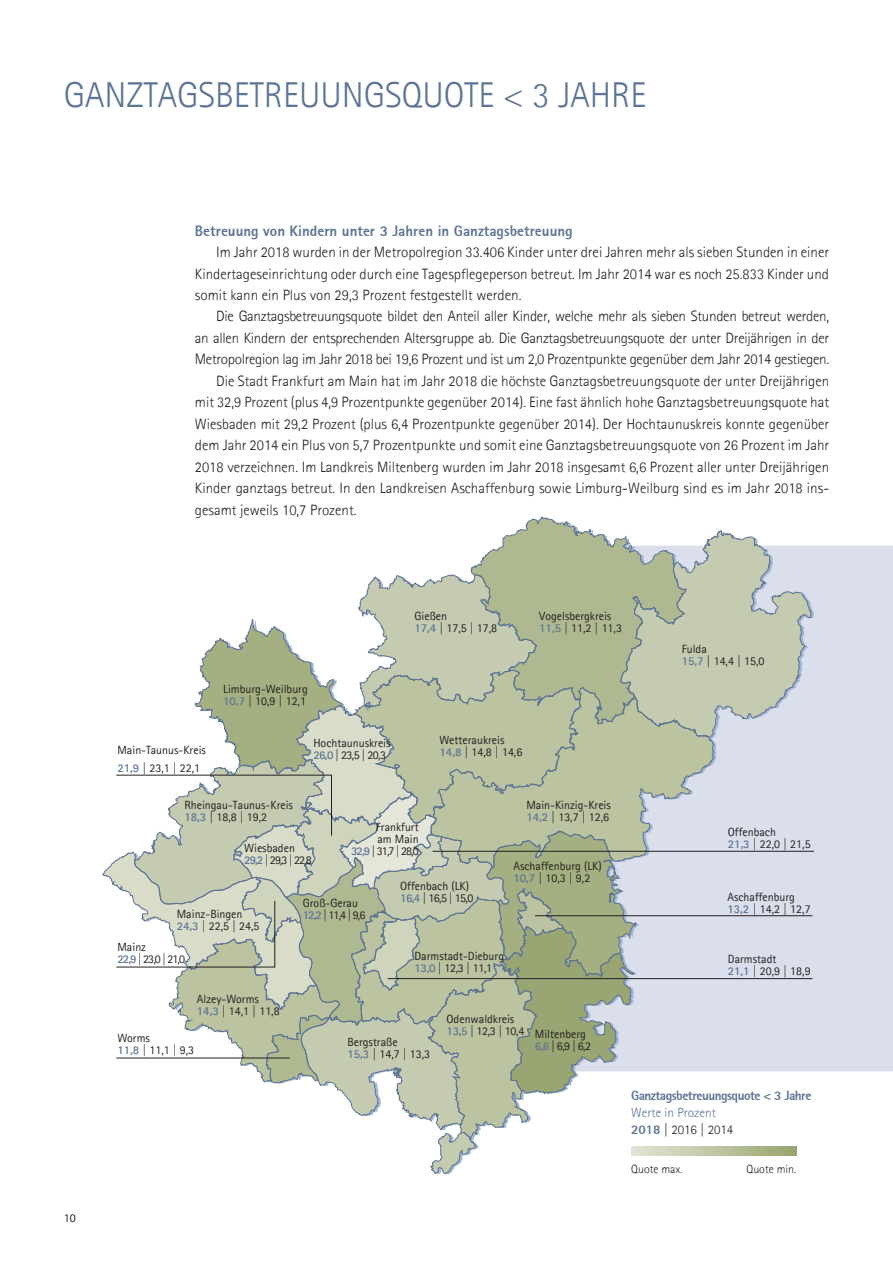
<style>
.page{position:relative;width:893px;height:1263px;background:#fff}
.page>*{position:absolute;margin:0;border:0;box-sizing:border-box;transform-origin:0 0}
.t1{font:300 36px "Agfa Rotis Sans Serif";color:#5d7494}
.t2{font:300 15px/21.5px "Agfa Rotis Sans Serif";color:#231f20;text-align:justify}
.t3{font:300 15px "Agfa Rotis Sans Serif";letter-spacing:-.02em;color:#231f20}
.t4{font:800 15px "Agfa Rotis Sans Serif";color:#5d7494}
.t5{font:800 13.2px "Agfa Rotis Sans Serif";letter-spacing:-.04em;color:#5d7494}
.t6{font:300 13.2px/17.2px "Agfa Rotis Sans Serif";color:#5d7494}
.t7{font:12px "Agfa Rotis Sans Serif";color:#231f20}
.t8{font:11.85px/11.9px "Agfa Rotis Sans Serif";color:#231f20}
.t9{font:300 11.85px "Agfa Rotis Sans Serif";color:#231f20}
.s1{font-weight:700;color:#5d7494}
.s2{font-weight:800}
.s3{color:#231f20}
</style>
<div class="page">
<div style="left:814px;top:546px;width:79px;height:525px;background:#dadfeb"></div>
<svg style="left:102px;top:517px;width:712px;height:657px"></svg>
<hr style="left:116px;top:1058px;width:174px;height:1px;background:#231f20">
<h1 class="t1" style="left:64px;top:73px;width:584px">GANZTAGSBETREUUNGSQUOTE &lt; 3 JAHRE</h1>
<p class="t4" style="left:195px;top:221px;width:379px">Betreuung von Kindern unter 3 Jahren in Ganztagsbetreuung</p>
<p class="t2" style="left:195px;top:241px;width:636px;text-indent:21px">Im Jahr 2018 wurden in der Metropolregion 33.406 Kinder unter drei Jahren mehr als sieben Stunden in einer Kindertageseinrichtung oder durch eine Tagespflegeperson betreut. Im Jahr 2014 war es noch 25.833 Kinder und somit kann ein Plus von 29,3 Prozent festgestellt werden.</p>
<p class="t3" style="left:216px;top:307px;width:615px">Die Ganztagsbetreuungsquote bildet den Anteil aller Kinder, welche mehr als sieben Stunden betreut werden,</p>
<p class="t3" style="left:195px;top:329px;width:636px">an allen Kindern der entsprechenden Altersgruppe ab. Die Ganztagsbetreuungsquote der unter Dreijährigen in der</p>
<p class="t3" style="left:195px;top:350px;width:636px">Metropolregion lag im Jahr 2018 bei 19,6 Prozent und ist um 2,0 Prozentpunkte gegenüber dem Jahr 2014 gestiegen.</p>
<p class="t2" style="left:216px;top:370px;width:615px">Die Stadt Frankfurt am Main hat im Jahr 2018 die höchste Ganztagsbetreuungsquote der unter Dreijährigen</p>
<p class="t2" style="left:195px;top:391px;width:636px">mit 32,9 Prozent (plus 4,9 Prozentpunkte gegenüber 2014). Eine fast ähnlich hohe Ganztagsbetreuungsquote hat</p>
<p class="t2" style="left:195px;top:413px;width:636px">Wiesbaden mit 29,2 Prozent (plus 6,4 Prozentpunkte gegenüber 2014). Der Hochtaunuskreis konnte gegenüber</p>
<p class="t2" style="left:195px;top:434px;width:636px">dem Jahr 2014 ein Plus von 5,7 Prozentpunkte und somit eine Ganztagsbetreuungsquote von 26 Prozent im Jahr</p>
<p class="t2" style="left:195px;top:456px;width:636px">2018 verzeichnen. Im Landkreis Miltenberg wurden im Jahr 2018 insgesamt 6,6 Prozent aller unter Dreijährigen</p>
<p class="t2" style="left:195px;top:477px;width:636px">Kinder ganztags betreut. In den Landkreisen Aschaffenburg sowie Limburg-Weilburg sind es im Jahr 2018 ins-</p>
<p class="t2" style="left:195px;top:499px;width:163px">gesamt jeweils 10,7 Prozent.</p>
<p class="t7" style="left:64px;top:1211px;width:13px">10</p>
<p class="t8" style="left:414px;top:610px;width:84px">Gießen<br><span class="s1">17,4</span> | 17,5 | 17,8</p>
<p class="t8" style="left:539px;top:610px;width:84px">Vogelsbergkreis<br><span class="s1">11,5</span> | 11,2 | 11,3</p>
<p class="t8" style="left:117px;top:741px;width:90px;line-height:17.2px">Main-Taunus-Kreis<br><span class="s1">21,9</span> | 23,1 | 22,1</p>
<p class="t8" style="left:223px;top:683px;width:86px">Limburg-Weilburg<br><span class="s1">10,7</span> | 10,9 | 12,1</p>
<p class="t8" style="left:313px;top:737px;width:79px">Hochtaunuskreis<br><span class="s1">26,0</span> | 23,5 | 20,3</p>
<p class="t8" style="left:440px;top:734px;width:84px">Wetteraukreis<br><span class="s1">14,8</span> | 14,8 | 14,6</p>
<p class="t8" style="left:184px;top:799px;width:110px">Rheingau-Taunus-Kreis<br><span class="s1">18,3</span> | 18,8 | 19,2</p>
<p class="t8" style="left:244px;top:842px;width:69px">Wiesbaden<br><span class="s1">29,2</span> | 29,3 | 22,8</p>
<p class="t8" style="left:351px;top:821px;width:69px;text-align:right">Frankfurt<br>am Main<br><span class="s1">32,9</span> | 31,7 | 28,0</p>
<p class="t8" style="left:177px;top:907px;width:84px">Mainz-Bingen<br><span class="s1">24,3</span> | 22,5 | 24,5</p>
<p class="t8" style="left:117px;top:941px;width:69px">Mainz<br><span class="s1">22,9</span> | 23,0 | 21,0</p>
<p class="t8" style="left:303px;top:897px;width:64px">Groß-Gerau<br><span class="s1">12,2</span> | 11,4 | 9,6</p>
<p class="t8" style="left:400px;top:880px;width:75px">Offenbach (LK)<br><span class="s1">16,4</span> | 16,5 | 15,0</p>
<p class="t8" style="left:414px;top:950px;width:91px">Darmstadt-Dieburg<br><span class="s1">13,0</span> | 12,3 | 11,1</p>
<p class="t8" style="left:526px;top:799px;width:86px">Main-Kinzig-Kreis<br><span class="s1">14,2</span> | 13,7 | 12,6</p>
<p class="t8" style="left:513px;top:859px;width:90px">Aschaffenburg (LK)<br><span class="s1">10,7</span> | 10,3 | 9,2</p>
<p class="t8" style="left:197px;top:992px;width:84px">Alzey-Worms<br><span class="s1">14,3</span> | 14,1 | 11,8</p>
<p class="t8" style="left:117px;top:1032px;width:78px">Worms<br><span class="s1">11,8</span> | 11,1 | 9,3</p>
<p class="t8" style="left:347px;top:1036px;width:84px">Bergstraße<br><span class="s1">15,3</span> | 14,7 | 13,3</p>
<p class="t8" style="left:447px;top:1013px;width:69px">Odenwaldkreis</p>
<p class="t8" style="left:447px;top:1026px;width:141px"><span class="s1">13,5</span> | 12,3 | 10,4 Miltenberg</p>
<p class="t8" style="left:535px;top:1039px;width:58px"><span class="s1">6,6</span> | 6,9 | 6,2</p>
<p class="t8" style="left:682px;top:643px;width:84px">Fulda<br><span class="s1">15,7</span> | 14,4 | 15,0</p>
<p class="t8" style="left:728px;top:826px;width:84px">Offenbach<br><span class="s1">21,3</span> | 22,0 | 21,5</p>
<p class="t8" style="left:727px;top:891px;width:85px">Aschaffenburg<br><span class="s1">13,2</span> | 14,2 | 12,7</p>
<p class="t8" style="left:728px;top:953px;width:84px">Darmstadt<br><span class="s1">21,1</span> | 20,9 | 18,9</p>
<p class="t5" style="left:631px;top:1087px;width:182px">Ganztagsbetreuungsquote &lt; 3 Jahre</p>
<p class="t6" style="left:631px;top:1104px;width:104px">Werte in Prozent<br><span class="s2">2018</span> <span class="s3">| 2016 | 2014</span></p>
<p class="t9" style="left:631px;top:1162px;width:53px">Quote max.</p>
<p class="t9" style="left:746px;top:1162px;width:51px">Quote min.</p>
</div>
